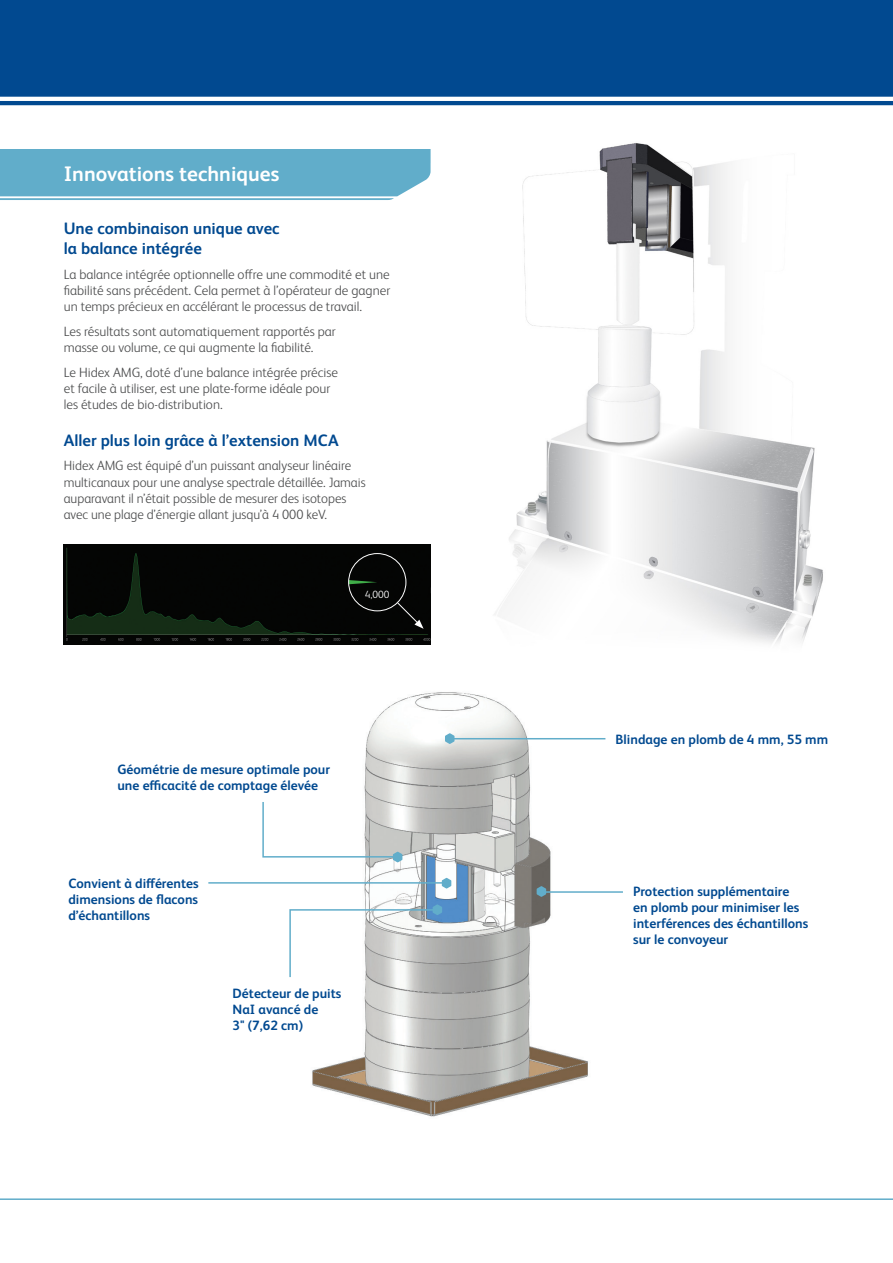
<style>
.page{position:relative;width:893px;height:1263px;background:#fff}
.page>*{position:absolute;margin:0;border:0;box-sizing:border-box;transform-origin:0 0}
.t1{font:700 21px "FS Albert Pro";color:#fff}
.t2{font:700 16.5px/19.8px "FS Albert Pro";color:#014990}
.t3{font:300 13.5px/16.2px "FS Albert Pro";color:#4b4c4d}
.t4{font:700 13.5px/16.2px "FS Albert Pro";color:#014990}
.t5{font:300 10.5px "FS Albert Pro";color:#fff}
</style>
<div class="page">
<div style="left:0;top:0;width:893px;height:105px;background:#014990"></div>
<hr style="left:0;top:1198px;width:893px;height:2px;background:#61adca">
<img style="left:494px;top:143px;width:329px;height:501px">
<svg style="left:0;top:149px;width:431px;height:51px;background:#69b1cc"></svg>
<img style="left:64px;top:545px;width:367px;height:99px">
<img style="left:312px;top:692px;width:294px;height:425px">
<hr style="left:451px;top:738px;width:154px;height:1px;background:#61adca">
<svg style="left:442px;top:878px;width:9px;height:10px"></svg>
<hr style="left:208px;top:882px;width:238px;height:2px;background:#61adca">
<hr style="left:542px;top:891px;width:81px;height:2px;background:#61adca">
<svg style="left:537px;top:886px;width:9px;height:11px"></svg>
<svg style="left:445px;top:733px;width:9px;height:11px"></svg>
<svg style="left:289px;top:904px;width:153px;height:74px"></svg>
<svg style="left:262px;top:800px;width:140px;height:62px"></svg>
<svg style="left:396px;top:602px;width:28px;height:27px"></svg>
<svg style="left:350px;top:580px;width:27px;height:4px"></svg>
<div style="left:348px;top:553px;width:58px;height:58px;border:1px solid #fff;border-radius:50%"></div>
<p class="t1" style="left:64px;top:159px;width:217px">Innovations techniques</p>
<p class="t2" style="left:64px;top:218px;width:217px">Une combinaison unique avec la balance intégrée</p>
<p class="t3" style="left:64px;top:265px;width:328px;text-align:justify">La balance intégrée optionnelle offre une commodité et une fiabilité sans précédent. Cela permet à l’opérateur de gagner un temps précieux en accélérant le processus de travail.</p>
<p class="t3" style="left:64px;top:322px;width:273px">Les résultats sont automatiquement rapportés par masse ou volume, ce qui augmente la fiabilité.</p>
<p class="t3" style="left:64px;top:363px;width:276px">Le Hidex AMG, doté d’une balance intégrée précise et facile à utiliser, est une plate-forme idéale pour les études de bio-distribution.</p>
<p class="t2" style="left:64px;top:429px;width:276px">Aller plus loin grâce à l’extension MCA</p>
<p class="t3" style="left:64px;top:457px;width:303px">Hidex AMG est équipé d’un puissant analyseur linéaire multicanaux pour une analyse spectrale détaillée. Jamais auparavant il n’était possible de mesurer des isotopes avec une plage d’énergie allant jusqu’à 4 000 keV.</p>
<p class="t5" style="left:365px;top:587px;width:26px">4,000</p>
<p class="t4" style="left:117px;top:760px;width:214px">Géométrie de mesure optimale pour une efficacité de comptage élevée</p>
<p class="t4" style="left:68px;top:874px;width:132px;text-align:justify">Convient à différentes dimensions de flacons d’échantillons</p>
<p class="t4" style="left:233px;top:984px;width:110px">Détecteur de puits<br>NaI avancé de<br>3" (7,62 cm)</p>
<p class="t4" style="left:615px;top:730px;width:214px">Blindage en plomb de 4 mm, 55 mm</p>
<p class="t4" style="left:633px;top:882px;width:177px">Protection supplémentaire<br>en plomb pour minimiser les interférences des échantillons sur le convoyeur</p>
</div>
